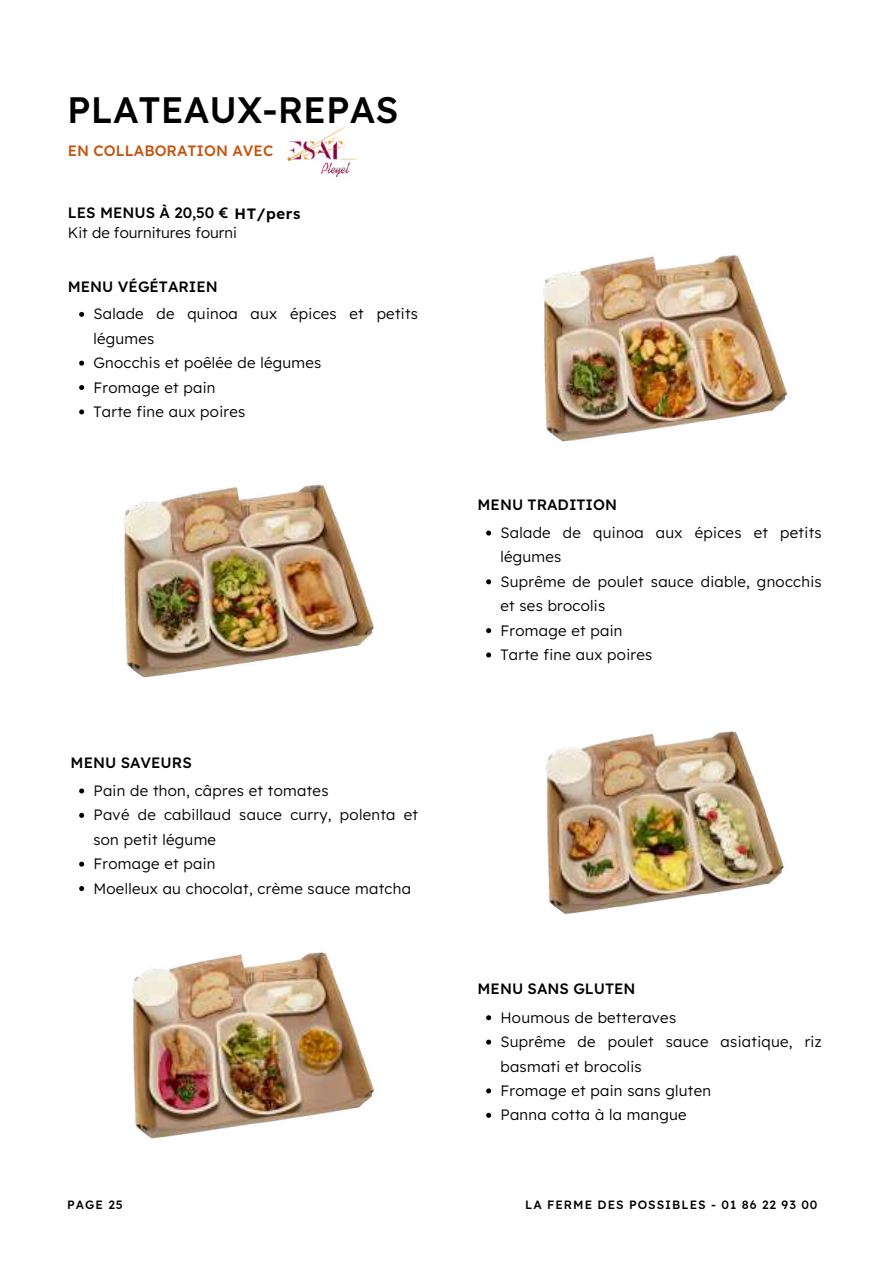
<style>
.page{position:relative;width:893px;height:1264px;background:#fff}
.page>*{position:absolute;margin:0;border:0;box-sizing:border-box;transform-origin:0 0}
.t1{font:500 36.75px "Lexend";color:#000}
.t2{font:300 15px/24.3px "Lexend";letter-spacing:.02em;color:#000}
.t3{font:500 15px "Lexend";color:#000}
.t4{font:300 15px/20.2px "Lexend";color:#000}
.t5{font:500 15px "Lexend";color:#c2540e}
.t6{font:500 12px "Lexend";letter-spacing:.08em;color:#000}
.s1{font-weight:500}
.s2{font-weight:600}
</style>
<div class="page">
<img style="left:287px;top:126px;width:70px;height:51px">
<svg style="left:79px;top:788px;width:5px;height:5px"></svg>
<svg style="left:79px;top:812px;width:5px;height:5px"></svg>
<svg style="left:79px;top:861px;width:5px;height:5px"></svg>
<svg style="left:79px;top:886px;width:5px;height:5px"></svg>
<img style="left:545px;top:731px;width:239px;height:184px">
<img style="left:132px;top:952px;width:242px;height:187px">
<svg style="left:486px;top:1015px;width:5px;height:5px"></svg>
<svg style="left:486px;top:1039px;width:5px;height:5px"></svg>
<svg style="left:486px;top:1088px;width:5px;height:5px"></svg>
<svg style="left:486px;top:1112px;width:5px;height:5px"></svg>
<img style="left:543px;top:255px;width:244px;height:187px">
<svg style="left:79px;top:312px;width:5px;height:5px"></svg>
<svg style="left:79px;top:360px;width:5px;height:5px"></svg>
<svg style="left:79px;top:385px;width:5px;height:5px"></svg>
<svg style="left:79px;top:409px;width:5px;height:5px"></svg>
<img style="left:123px;top:484px;width:252px;height:194px">
<svg style="left:486px;top:530px;width:5px;height:5px"></svg>
<svg style="left:486px;top:579px;width:5px;height:5px"></svg>
<svg style="left:486px;top:628px;width:5px;height:5px"></svg>
<svg style="left:486px;top:652px;width:5px;height:5px"></svg>
<h1 class="t1" style="left:67px;top:86px;width:333px">PLATEAUX-REPAS</h1>
<p class="t5" style="left:68px;top:141px;width:207px">EN COLLABORATION AVEC</p>
<p class="t4" style="left:68px;top:202px;width:234px"><span class="s1">LES MENUS À 20,50 €</span> <span class="s2">HT/pers<br></span>Kit de fournitures fourni</p>
<p class="t3" style="left:68px;top:277px;width:151px">MENU VÉGÉTARIEN</p>
<p class="t2" style="left:93px;top:301px;width:326px">Salade de quinoa aux épices et petits légumes<br>Gnocchis et poêlée de légumes<br>Fromage et pain<br>Tarte fine aux poires</p>
<p class="t3" style="left:71px;top:752px;width:123px">MENU SAVEURS</p>
<p class="t2" style="left:93px;top:778px;width:326px">Pain de thon, câpres et tomates<br>Pavé de cabillaud sauce curry, polenta et son petit légume<br>Fromage et pain<br>Moelleux au chocolat, crème sauce matcha</p>
<p class="t3" style="left:477px;top:494px;width:141px">MENU TRADITION</p>
<p class="t2" style="left:500px;top:520px;width:323px">Salade de quinoa aux épices et petits légumes<br>Suprême de poulet sauce diable, gnocchis et ses brocolis<br>Fromage et pain<br>Tarte fine aux poires</p>
<p class="t3" style="left:477px;top:979px;width:159px">MENU SANS GLUTEN</p>
<p class="t2" style="left:500px;top:1004px;width:323px">Houmous de betteraves<br>Suprême de poulet sauce asiatique, riz basmati et brocolis<br>Fromage et pain sans gluten<br>Panna cotta à la mangue</p>
<p class="t6" style="left:67px;top:1197px;width:57px">PAGE 25</p>
<p class="t6" style="left:525px;top:1197px;width:294px">LA FERME DES POSSIBLES - 01 86 22 93 00</p>
</div>
